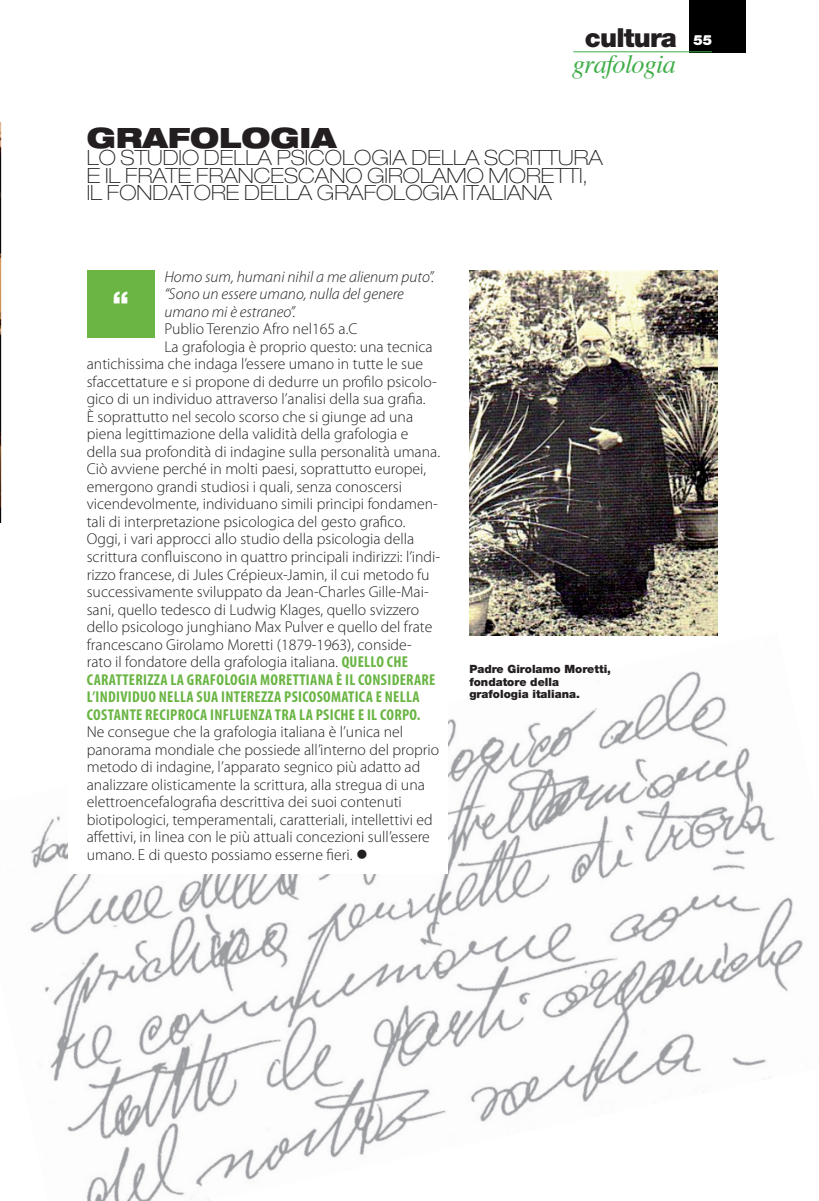
<style>
.page{position:relative;width:819px;height:1201px;background:#fff}
.page>*{position:absolute;margin:0;border:0;box-sizing:border-box;transform-origin:0 0}
.t1{font:900 31.5px "Helvetica Neue";color:#fff}
.t2{font:900 expanded 28px "Helvetica Neue";color:#231f20}
.t3{font:italic 26.25px "Times";letter-spacing:-.03em;color:#40ae49}
.t4{font:900 26.25px "Helvetica Neue";letter-spacing:-.03em;color:#231f20}
.t5{font:100 expanded 21px/17.5px "Helvetica Neue";color:#231f20}
.t6{font:300 15.75px/17.5px "Myriad Pro";color:#231f20}
.t7{font:700 condensed 15.75px "Myriad Pro";letter-spacing:.02em;color:#6ab544}
.t8{font:italic 300 15.75px/17.5px "Myriad Pro";color:#231f20}
.t9{font:900 11.38px/12.2px "Helvetica Neue";color:#231f20}
.s1{font-size:14px;color:#fff}
.s2{font-weight:700;font-stretch:condensed;color:#6ab544}
</style>
<div class="page">
<img style="left:0;top:122px;width:2px;height:400px">
<div style="left:689px;top:0;width:56px;height:53px;background:#000"></div>
<hr style="left:573px;top:51px;width:138px;height:1px;background:#40ae49">
<img style="left:30px;top:816px;width:339px;height:384px">
<img style="left:369px;top:632px;width:434px;height:513px">
<div style="left:68px;top:598px;width:379px;height:276px;background:#fff"></div>
<div style="left:87px;top:270px;width:67px;height:68px;background:#6ab544"></div>
<img style="left:469px;top:270px;width:248px;height:365px">
<h3 class="t4" style="left:584px;top:28px;width:129px">cultura <span class="s1">55</span></h3>
<h3 class="t3" style="left:571px;top:53px;width:105px">grafologia</h3>
<h2 class="t2" style="left:87px;top:127px;width:251px">GRAFOLOGIA</h2>
<h3 class="t5" style="left:87px;top:151px;width:517px">LO STUDIO DELLA PSICOLOGIA DELLA SCRITTURA<br>E IL FRATE FRANCESCANO GIROLAMO MORETTI,<br>IL FONDATORE DELLA GRAFOLOGIA ITALIANA</h3>
<p class="t8" style="left:164px;top:269px;width:271px">Homo sum, humani nihil a me alienum puto”. “Sono un essere umano, nulla del genere umano mi è estraneo”.</p>
<p class="t6" style="left:164px;top:321px;width:194px">Publio Terenzio Afro nel165 a.C</p>
<p class="t6" style="left:164px;top:339px;width:269px">La grafologia è proprio questo: una tecnica</p>
<p class="t6" style="left:87px;top:356px;width:338px">antichissima che indaga l’essere umano in tutte le sue</p>
<p class="t6" style="left:87px;top:374px;width:351px">sfaccettature e si propone di dedurre un profilo psicolo-</p>
<p class="t6" style="left:87px;top:391px;width:340px">gico di un individuo attraverso l’analisi della sua grafia.</p>
<p class="t6" style="left:87px;top:409px;width:328px">È soprattutto nel secolo scorso che si giunge ad una</p>
<p class="t6" style="left:87px;top:426px;width:323px">piena legittimazione della validità della grafologia e</p>
<p class="t6" style="left:87px;top:444px;width:355px">della sua profondità di indagine sulla personalità umana.</p>
<p class="t6" style="left:87px;top:461px;width:341px">Ciò avviene perché in molti paesi, soprattutto europei,</p>
<p class="t6" style="left:87px;top:479px;width:316px">emergono grandi studiosi i quali, senza conoscersi</p>
<p class="t6" style="left:87px;top:496px;width:352px">vicendevolmente, individuano simili principi fondamen-</p>
<p class="t6" style="left:87px;top:514px;width:320px">tali di interpretazione psicologica del gesto grafico.</p>
<p class="t6" style="left:87px;top:531px;width:329px">Oggi, i vari approcci allo studio della psicologia della</p>
<p class="t6" style="left:87px;top:549px;width:355px">scrittura confluiscono in quattro principali indirizzi: l’indi-</p>
<p class="t6" style="left:87px;top:566px;width:344px">rizzo francese, di Jules Crépieux-Jamin, il cui metodo fu</p>
<p class="t6" style="left:87px;top:584px;width:343px">successivamente sviluppato da Jean-Charles Gille-Mai-</p>
<p class="t6" style="left:87px;top:601px;width:334px">sani, quello tedesco di Ludwig Klages, quello svizzero</p>
<p class="t6" style="left:87px;top:619px;width:347px">dello psicologo junghiano Max Pulver e quello del frate</p>
<p class="t6" style="left:87px;top:636px;width:326px">francescano Girolamo Moretti (1879-1963), conside-</p>
<p class="t6" style="left:87px;top:654px;width:323px">rato il fondatore della grafologia italiana. <span class="s2">QUELLO CHE</span></p>
<p class="t7" style="left:87px;top:673px;width:350px">CARATTERIZZA LA GRAFOLOGIA MORETTIANA È IL CONSIDERARE</p>
<p class="t7" style="left:87px;top:691px;width:334px">L’INDIVIDUO NELLA SUA INTEREZZA PSICOSOMATICA E NELLA</p>
<p class="t7" style="left:87px;top:708px;width:335px">COSTANTE RECIPROCA INFLUENZA TRA LA PSICHE E IL CORPO.</p>
<p class="t6" style="left:87px;top:724px;width:354px">Ne consegue che la grafologia italiana è l’unica nel panorama mondiale che possiede all’interno del proprio metodo di indagine, l’apparato segnico più adatto ad analizzare olisticamente la scrittura, alla stregua di una elettroencefalografia descrittiva dei suoi contenuti biotipologici, temperamentali, caratteriali, intellettivi ed affettivi, in linea con le più attuali concezioni sull’essere umano. E di questo possiamo esserne fieri.</p>
<h1 class="t1" style="left:112px;top:292px;width:18px">“</h1>
<p class="t9" style="left:469px;top:664px;width:143px">Padre Girolamo Moretti, fondatore della grafologia italiana.</p>
</div>
